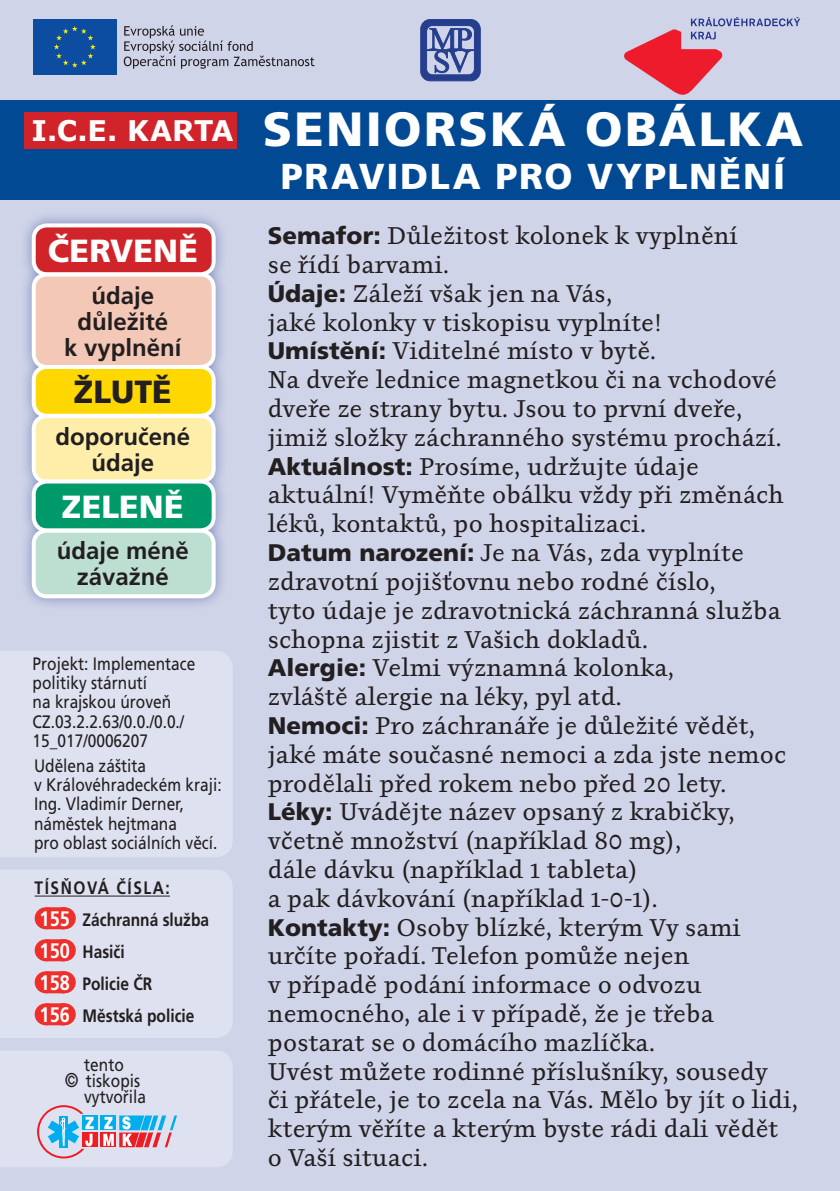
<style>
.page{position:relative;width:840px;height:1191px;background:#fff}
.page>*{position:absolute;margin:0;border:0;box-sizing:border-box;transform-origin:0 0}
.t1{font:900 48px "Frutiger LT Pro";letter-spacing:.05em;color:#fff}
.t2{font:900 36px "Frutiger LT Pro";letter-spacing:.05em;color:#fff}
.t3{font:900 32px "Frutiger LT Pro";letter-spacing:.005em;color:#fff}
.t4{font:900 32px "Frutiger LT Pro";color:#231f20}
.t5{font:700 28.4px "Verdana";letter-spacing:-.005em;color:#fff}
.t6{font:24px/28.8px "Pepone";color:#231f20}
.t7{font:700 24px/26px "Frutiger LT Pro";color:#231f20;text-align:center}
.t8{font:18px/19.2px "Frutiger LT Pro";color:#231f20;scale:.86 1}
.t9{font:700 18px/32px "Frutiger LT Pro";color:#231f20;scale:.86 1}
.s1{font-size:21px;color:#fff}
.s2{font-style:italic;font-size:20px}
.s3{font-family:"Frutiger LT Pro";font-weight:900}
</style>
<div class="page">
<div style="left:0;top:0;width:839px;height:1191px;background:#d0d4e9"></div>
<div style="left:0;top:651px;width:232px;height:206px;background:#dee2f0"></div>
<div style="left:0;top:100px;width:839px;height:100px;background:#024994"></div>
<div style="left:33px;top:19px;width:83px;height:56px;background:#0d4da1"></div>
<svg style="left:54px;top:26px;width:42px;height:42px"></svg>
<svg style="left:124px;top:25px;width:190px;height:44px"></svg>
<svg style="left:420px;top:20px;width:60px;height:61px"></svg>
<svg style="left:624px;top:17px;width:175px;height:78px"></svg>
<svg style="left:0;top:1051px;width:232px;height:116px"></svg>
<svg style="left:0;top:870px;width:232px;height:168px"></svg>
<div style="left:24px;top:112px;width:213px;height:37px;background:#d1232a"></div>
<div style="left:19px;top:210px;width:209px;height:401px;background:#253f8e;opacity:.49"></div>
<div style="left:34px;top:274px;width:179px;height:93px;background:#f3c8b6;border-radius:13px"></div>
<div style="left:32px;top:272px;width:183px;height:97px;border:4px solid #fff;border-radius:13px"></div>
<div style="left:34px;top:416px;width:179px;height:66px;background:#fea;border-radius:13px"></div>
<div style="left:32px;top:414px;width:183px;height:70px;border:4px solid #fff;border-radius:13px"></div>
<div style="left:34px;top:530px;width:179px;height:66px;background:#bddfd2;border-radius:13px"></div>
<div style="left:32px;top:528px;width:183px;height:70px;border:4px solid #fff;border-radius:13px"></div>
<div style="left:34px;top:225px;width:179px;height:49px;background:#d1232a;border-radius:13px"></div>
<div style="left:32px;top:223px;width:183px;height:53px;border:4px solid #fff;border-radius:13px"></div>
<div style="left:34px;top:367px;width:179px;height:49px;background:#ffd801;border-radius:13px"></div>
<div style="left:32px;top:365px;width:183px;height:53px;border:4px solid #fff;border-radius:13px"></div>
<div style="left:34px;top:481px;width:179px;height:49px;background:#009969;border-radius:13px"></div>
<div style="left:32px;top:479px;width:183px;height:53px;border:4px solid #fff;border-radius:13px"></div>
<p class="t5" style="left:32px;top:112px;width:203px">I.C.E. KARTA</p>
<h3 class="t3" style="left:48px;top:231px;width:152px">ČERVENĚ</h3>
<p class="t7" style="left:64px;top:282px;width:119px">údaje důležité<br>k vyplnění</p>
<h3 class="t4" style="left:74px;top:373px;width:99px">ŽLUTĚ</h3>
<p class="t7" style="left:55px;top:424px;width:136px">doporučené údaje</p>
<h3 class="t3" style="left:62px;top:487px;width:123px">ZELENĚ</h3>
<p class="t7" style="left:57px;top:538px;width:134px">údaje méně závažné</p>
<p class="t8" style="left:33px;top:654px;width:191px">Projekt: Implementace politiky stárnutí<br>na krajskou úroveň<br>CZ.03.2.2.63/0.0./0.0./<br>15_017/0006207</p>
<p class="t8" style="left:34px;top:756px;width:220px">Udělena záštita<br>v Královéhradeckém kraji:<br>Ing. Vladimír Derner, náměstek hejtmana<br>pro oblast sociálních věcí.</p>
<p class="t9" style="left:35px;top:872px;width:204px">tísňová čísla:<br><span class="s1">155</span> Záchranná služba<br><span class="s1">150</span> Hasiči<br><span class="s1">158</span> Policie ČR<br><span class="s1">156</span> Městská policie</p>
<p class="t8" style="left:84px;top:1055px;width:48px">tento</p>
<p class="t8" style="left:64px;top:1071px;width:90px"><span class="s2">©</span> tiskopis</p>
<p class="t8" style="left:84px;top:1087px;width:74px">vytvořila</p>
<h1 class="t1" style="left:262px;top:100px;width:541px">SENIORSKÁ OBÁLKA</h1>
<h2 class="t2" style="left:280px;top:155px;width:505px">PRAVIDLA PRO VYPLNĚNÍ</h2>
<p class="t6" style="left:268px;top:222px;width:531px"><span class="s3">Semafor:</span> Důležitost kolonek k vyplnění<br>se řídí barvami.<br><span class="s3">Údaje:</span> Záleží však jen na Vás,<br>jaké kolonky v tiskopisu vyplníte!<br><span class="s3">Umístění:</span> Viditelné místo v bytě.<br>Na dveře lednice magnetkou či na vchodové dveře ze strany bytu. Jsou to první dveře, jimiž složky záchranného systému prochází.<br><span class="s3">Aktuálnost:</span> Prosíme, udržujte údaje aktuální! Vyměňte obálku vždy při změnách léků, kontaktů, po hospitalizaci.<br><span class="s3">Datum narození:</span> Je na Vás, zda vyplníte zdravotní pojišťovnu nebo rodné číslo,<br>tyto údaje je zdravotnická záchranná služba schopna zjistit z Vašich dokladů.<br><span class="s3">Alergie:</span> Velmi významná kolonka,<br>zvláště alergie na léky, pyl atd.<br><span class="s3">Nemoci:</span> Pro záchranáře je důležité vědět, jaké máte současné nemoci a zda jste nemoc prodělali před rokem nebo před 20 lety.<br><span class="s3">Léky:</span> Uvádějte název opsaný z krabičky, včetně množství (například 80 mg),<br>dále dávku (například 1 tableta)<br>a pak dávkování (například 1-0-1).<br><span class="s3">Kontakty:</span> Osoby blízké, kterým Vy sami určíte pořadí. Telefon pomůže nejen<br>v případě podání informace o odvozu nemocného, ale i v případě, že je třeba postarat se o domácího mazlíčka.<br>Uvést můžete rodinné příslušníky, sousedy<br>či přátele, je to zcela na Vás. Mělo by jít o lidi, kterým věříte a kterým byste rádi dali vědět o Vaší situaci.</p>
</div>
